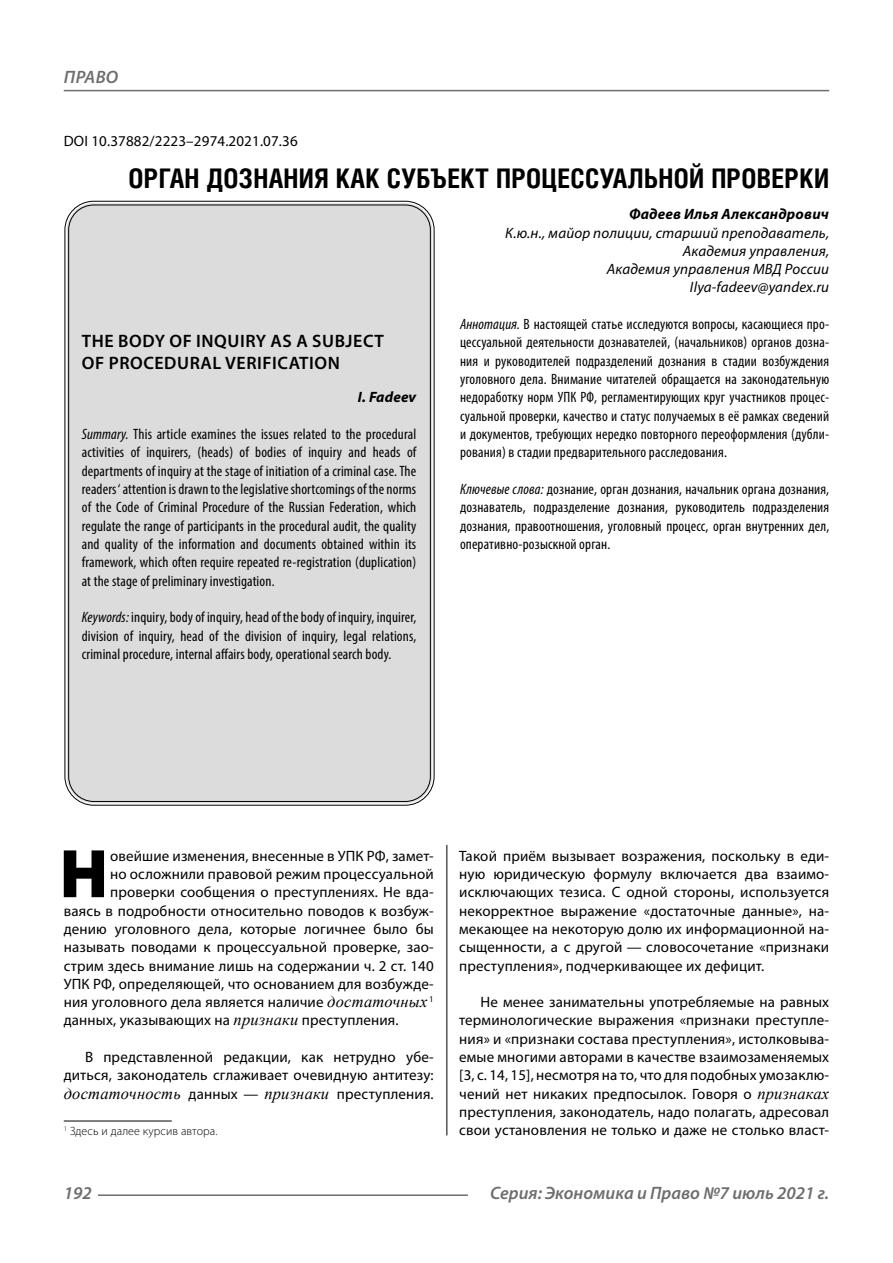
<style>
.page{position:relative;width:893px;height:1263px;background:#fff}
.page>*{position:absolute;margin:0;border:0;box-sizing:border-box;transform-origin:0 0}
.Bukvica{font:900 69.3px "Myriad Pro";color:#000}
.Header{font:700 27px "Helios Cond C";letter-spacing:.01em;color:#000}
.Header-eng{font:600 18px/21.6px "Myriad Pro";letter-spacing:.03em;color:#000}
.t1{font:italic 600 18px "Myriad Pro";color:#6e6e6e}
.Normal{font:italic 16.5px "Times New Roman";letter-spacing:.01em;color:#000}
.Normal-2{font:15px/18.3px "Myriad Pro";letter-spacing:.01em;color:#000;text-align:justify}
.Annotation-eng{font:condensed 15px/18.3px "Myriad Pro";letter-spacing:.01em;color:#000;text-align:justify}
.Annotation-rus{font:condensed 15px/18.3px "Myriad Pro";letter-spacing:.01em;color:#000;text-align:justify}
.Bukvica-2{font:15px "Myriad Pro";letter-spacing:.01em;color:#000}
.Author-doc{font:italic 15px/18.3px "Myriad Pro";letter-spacing:.01em;color:#000;text-align:right}
.DOI{font:15px "Myriad Pro";letter-spacing:.01em;color:#000}
.Author{font:italic 700 15px "Myriad Pro";letter-spacing:.01em;color:#000}
.Author-email{font:italic 15px "Myriad Pro";letter-spacing:.01em;color:#000}
.Author-eng{font:italic 700 15px "Myriad Pro";letter-spacing:.01em;color:#000}
.Footnote{font:300 12px "Myriad Pro";letter-spacing:.01em;color:#000}
.s1{font-style:italic}
.s2{font-family:"Times New Roman";font-style:italic;font-size:16.5px}
.s3{font-family:"Myriad Pro";font-style:normal;font-size:15px}
</style>
<div class="page">
<hr style="left:446px;top:805px;width:1px;height:330px;background:#000">
<hr style="left:64px;top:1121px;width:108px;height:1px;background:#000">
<div style="left:67px;top:203px;width:365px;height:600px;background:#dcdcdc;border-radius:27px"></div>
<hr style="left:98px;top:1194px;width:370px;height:2px;background:#6e6e6e">
<hr style="left:64px;top:90px;width:765px;height:1px;background:#6e6e6e">
<p class="t1" style="left:64px;top:66px;width:56px">ПРАВО</p>
<p class="DOI" style="left:64px;top:132px;width:235px">DOI 10.37882/2223–2974.2021.07.36</p>
<p class="Header" style="left:128px;top:162px;width:702px">ОРГАН ДОЗНАНИЯ КАК СУБЪЕКТ ПРОЦЕССУАЛЬНОЙ ПРОВЕРКИ</p>
<p class="Author" style="left:629px;top:204px;width:201px">Фадеев Илья Александрович</p>
<p class="Author-doc" style="left:505px;top:223px;width:325px">К.ю.н., майор полиции, старший преподаватель,<br>Академия управления,<br>Академия управления МВД России</p>
<p class="Author-email" style="left:690px;top:278px;width:141px">Ilya-fadeev@yandex.ru</p>
<p class="Annotation-rus" style="left:460px;top:315px;width:371px"><span class="s1">Аннотация.</span> В настоящей статье исследуются вопросы, касающиеся про&shy;цессуальной деятельности дознавателей, (начальников) органов дозна&shy;ния и руководителей подразделений дознания в стадии возбуждения уголовного дела. Внимание читателей обращается на законодательную недоработку норм УПК РФ, регламентирующих круг участников процес&shy;суальной проверки, качество и статус получаемых в её рамках сведений и документов, требующих нередко повторного переоформления (дубли&shy;рования) в стадии предварительного расследования.</p>
<p class="Annotation-rus" style="left:460px;top:480px;width:371px"><span class="s1">Ключевые слова:</span> дознание, орган дознания, начальник органа дознания, дознаватель, подразделение дознания, руководитель подразделения дознания, правоотношения, уголовный процесс, орган внутренних дел, оперативно-розыскной орган.</p>
<p class="Header-eng" style="left:82px;top:330px;width:303px">THE BODY OF INQUIRY AS A SUBJECT<br>OF PROCEDURAL VERIFICATION</p>
<p class="Author-eng" style="left:358px;top:388px;width:60px">I. Fadeev</p>
<p class="Annotation-eng" style="left:82px;top:425px;width:336px"><span class="s1">Summary.</span> This article examines the issues related to the procedural activities of inquirers, (heads) of bodies of inquiry and heads of departments of inquiry at the stage of initiation of a criminal case. The readers ‘ attention is drawn to the legislative shortcomings of the norms of the Code of Criminal Procedure of the Russian Federation, which regulate the range of participants in the procedural audit, the quality and quality of the information and documents obtained within its framework, which often require repeated re-registration (duplication) at the stage of preliminary investigation.</p>
<p class="Annotation-eng" style="left:82px;top:608px;width:336px"><span class="s1">Keywords:</span> inquiry, body of inquiry, head of the body of inquiry, inquirer, division of inquiry, head of the division of inquiry, legal relations, criminal procedure, internal affairs body, operational search body.</p>
<p class="Bukvica" style="left:59px;top:827px;width:50px">Н</p>
<p class="Bukvica-2" style="left:110px;top:846px;width:325px">овейшие изменения, внесенные в УПК РФ, замет-</p>
<p class="Bukvica-2" style="left:110px;top:864px;width:325px">но осложнили правовой режим процессуальной</p>
<p class="Bukvica-2" style="left:110px;top:883px;width:325px">проверки сообщения о преступлениях. Не вда-</p>
<p class="Bukvica-2" style="left:64px;top:901px;width:371px">ваясь в подробности относительно поводов к возбуж-</p>
<p class="Bukvica-2" style="left:64px;top:919px;width:371px">дению уголовного дела, которые логичнее было бы</p>
<p class="Bukvica-2" style="left:64px;top:938px;width:371px">называть поводами к процессуальной проверке, зао-</p>
<p class="Bukvica-2" style="left:64px;top:956px;width:371px">стрим здесь внимание лишь на содержании ч. 2 ст. 140</p>
<p class="Bukvica-2" style="left:64px;top:974px;width:371px">УПК РФ, определяющей, что основанием для возбужде-</p>
<p class="Bukvica-2" style="left:64px;top:993px;width:371px">ния уголовного дела является наличие <span class="s2">достаточных</span> <sup>1</sup></p>
<p class="Bukvica-2" style="left:64px;top:1011px;width:336px">данных, указывающих на <span class="s2">признаки</span> преступления.</p>
<p class="Normal-2" style="left:64px;top:1048px;width:371px;text-align:right">В представленной редакции, как нетрудно убе&shy;диться, законодатель сглаживает очевидную антитезу:</p>
<p class="Normal" style="left:64px;top:1082px;width:371px">достаточность <span class="s3">данных —</span> признаки <span class="s3">преступления.</span></p>
<p class="Footnote" style="left:64px;top:1124px;width:155px"><sup>1</sup> Здесь и далее курсив автора.</p>
<p class="Normal-2" style="left:459px;top:846px;width:371px">Такой приём вызывает возражения, поскольку в еди&shy;ную юридическую формулу включается два взаимо&shy;исключающих тезиса. С одной стороны, используется некорректное выражение «достаточные данные», на&shy;мекающее на некоторую долю их информационной на&shy;сыщенности, а с другой — словосочетание «признаки преступления», подчеркивающее их дефицит.</p>
<p class="Normal-2" style="left:459px;top:993px;width:371px;text-indent:21px">Не менее занимательны употребляемые на равных терминологические выражения «признаки преступле&shy;ния» и «признаки состава преступления», истолковыва&shy;емые многими авторами в качестве взаимозаменяемых [3, с. 14, 15], несмотря на то, что для подобных умозаклю&shy;чений нет никаких предпосылок. Говоря о <span class="s2">признаках </span>преступления, законодатель, надо полагать, адресовал свои установления не только и даже не столько власт-</p>
<p class="t1" style="left:64px;top:1182px;width:30px">192</p>
<p class="t1" style="left:490px;top:1182px;width:341px">Серия: Экономика и Право №7 июль 2021 г.</p>
</div>
